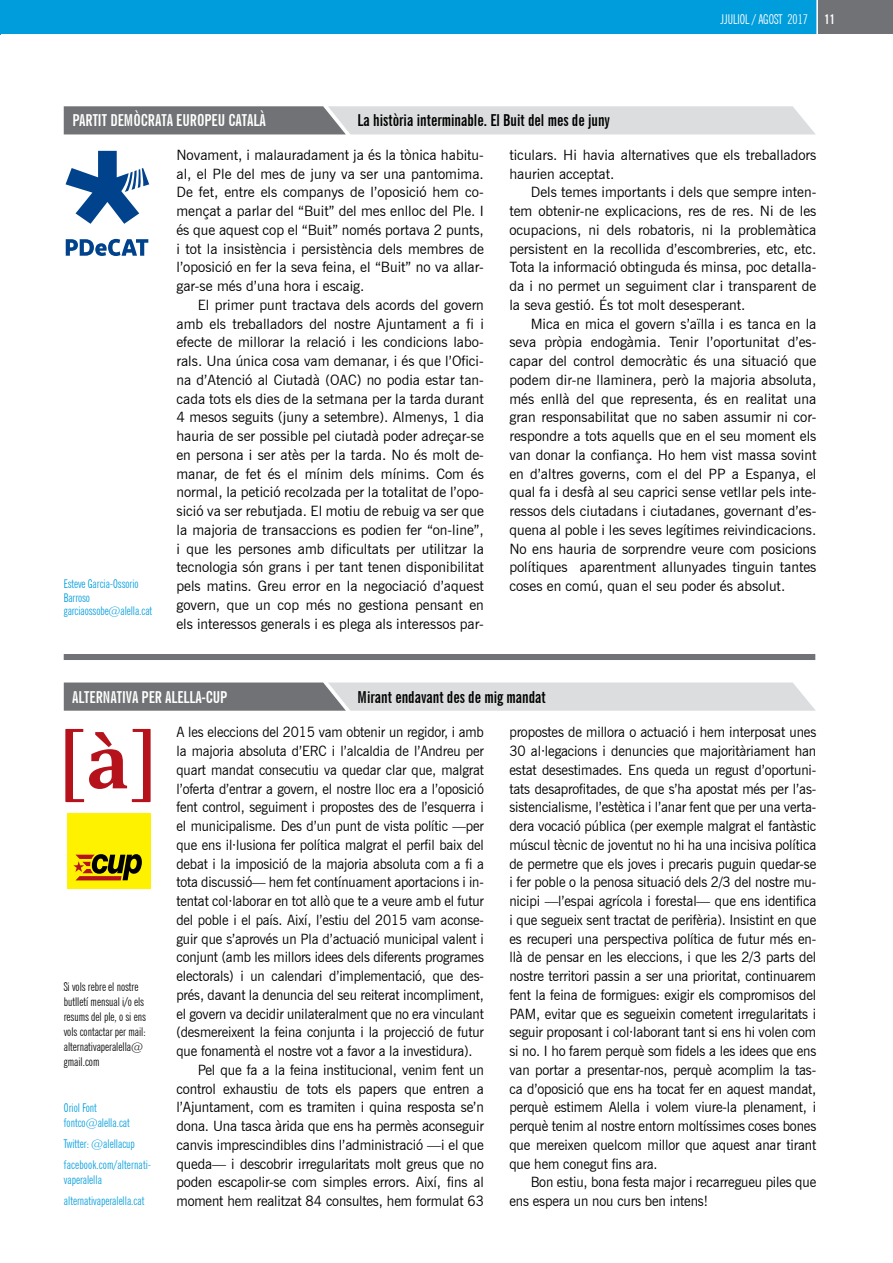
<style>
.page{position:relative;width:893px;height:1263px;background:#fff}
.page>*{position:absolute;margin:0;border:0;box-sizing:border-box;transform-origin:0 0}
.t1{font:700 extra-condensed 16.5px "News Gothic BT";color:#000}
.t2{font:700 extra-condensed 16.5px "News Gothic BT";color:#fff}
.t3{font:14.25px/18.8px "News Gothic BT";letter-spacing:-.01em;color:#000;text-align:justify}
.t4{font:14.25px/18.8px "News Gothic BT";letter-spacing:-.01em;color:#000;text-align:justify;scale:.96 1}
.t5{font:14.25px "News Gothic BT";letter-spacing:-.01em;color:#000;scale:.95 1}
.t6{font:extra-condensed 13.5px "News Gothic BT";color:#fff}
.t7{font:extra-condensed 12px/13.5px "News Gothic BT";color:#009ddd}
.t8{font:extra-condensed 12px/15px "News Gothic BT";color:#000}
.s1{font-weight:700}
</style>
<div class="page">
<div style="left:818px;top:0;width:75px;height:34px;background:#717275"></div>
<div style="left:0;top:0;width:816px;height:34px;background:#009ddd"></div>
<svg style="left:64px;top:106px;width:751px;height:28px;background:#b6b7b9"></svg>
<svg style="left:64px;top:682px;width:752px;height:29px;background:#b8b9ba"></svg>
<div style="left:64px;top:654px;width:751px;height:6px;background:#717275"></div>
<svg style="left:66px;top:151px;width:83px;height:73px"></svg>
<svg style="left:66px;top:239px;width:82px;height:17px"></svg>
<svg style="left:65px;top:729px;width:86px;height:73px"></svg>
<div style="left:67px;top:813px;width:83px;height:76px;background:#fff200"></div>
<svg style="left:73px;top:854px;width:69px;height:26px"></svg>
<p class="t6" style="left:721px;top:11px;width:44px">JJUliol / agost</p>
<p class="t6" style="left:787px;top:11px;width:49px">2017 <span class="s1">11</span></p>
<p class="t2" style="left:72px;top:110px;width:195px">PARTIT DEMÒCRATA EUROPEU CATALÀ</p>
<p class="t1" style="left:358px;top:110px;width:254px">La història interminable. El Buit del mes de juny</p>
<p class="t3" style="left:176px;top:145px;width:309px">Novament, i malauradament ja és la tònica habitu&shy;al, el Ple del mes de juny va ser una pantomima.<br>De fet, entre els companys de l’oposició hem co&shy;mençat a parlar del “Buit” del mes enlloc del Ple. I és que aquest cop el “Buit” només portava 2 punts, i tot la insistència i persistència dels membres de l’oposició en fer la seva feina, el “Buit” no va allar&shy;gar-se més d’una hora i escaig.</p>
<p class="t3" style="left:176px;top:295px;width:309px;text-indent:21px">El primer punt tractava dels acords del govern amb els treballadors del nostre Ajuntament a fi i efecte de millorar la relació i les condicions labo&shy;rals. Una única cosa vam demanar, i és que l’Ofici&shy;na d’Atenció al Ciutadà (OAC) no podia estar tan&shy;cada tots els dies de la setmana per la tarda durant 4 mesos seguits (juny a setembre). Almenys, 1 dia hauria de ser possible pel ciutadà poder adreçar-se en persona i ser atès per la tarda. No és molt de&shy;manar, de fet és el mínim dels mínims. Com és normal, la petició recolzada per la totalitat de l’opo&shy;sició va ser rebutjada. El motiu de rebuig va ser que la majoria de transaccions es podien fer “on-line”, i que les persones amb dificultats per utilitzar la tecnologia són grans i per tant tenen disponibilitat pels matins. Greu error en la negociació d’aquest govern, que un cop més no gestiona pensant en els interessos generals i es plega als interessos par-</p>
<p class="t3" style="left:509px;top:145px;width:308px">ticulars. Hi havia alternatives que els treballadors haurien acceptat.</p>
<p class="t3" style="left:509px;top:183px;width:309px;text-indent:21px">Dels temes importants i dels que sempre inten&shy;tem obtenir-ne explicacions, res de res. Ni de les ocupacions, ni dels robatoris, ni la problemàtica persistent en la recollida d’escombreries, etc, etc.<br>Tota la informació obtinguda és minsa, poc detalla&shy;da i no permet un seguiment clar i transparent de la seva gestió. És tot molt desesperant.</p>
<p class="t3" style="left:509px;top:314px;width:309px;text-indent:21px">Mica en mica el govern s’aïlla i es tanca en la seva pròpia endogàmia. Tenir l’oportunitat d’es&shy;capar del control democràtic és una situació que podem dir-ne llaminera, però la majoria absoluta, més enllà del que representa, és en realitat una gran responsabilitat que no saben assumir ni cor&shy;respondre a tots aquells que en el seu moment els van donar la confiança. Ho hem vist massa sovint en d’altres governs, com el del PP a Espanya, el qual fa i desfà al seu caprici sense vetllar pels inte&shy;ressos dels ciutadans i ciutadanes, governant d’es&shy;quena al poble i les seves legítimes reivindicacions.<br>No ens hauria de sorprendre veure com posicions polítiques aparentment allunyades tinguin tantes coses en comú, quan el seu poder és absolut.</p>
<p class="t7" style="left:64px;top:577px;width:90px">Esteve Garcia-Ossorio<br>Barroso garciaossobe@alella.cat</p>
<p class="t2" style="left:72px;top:687px;width:156px">ALTERNATIVA PER ALELLA-CUP</p>
<p class="t1" style="left:358px;top:687px;width:190px">Mirant endavant des de mig mandat</p>
<p class="t5" style="left:176px;top:724px;width:325px">A les eleccions del 2015 vam obtenir un regidor, i amb</p>
<p class="t5" style="left:176px;top:742px;width:325px">la majoria absoluta d’ERC i l’alcaldia de l’Andreu per</p>
<p class="t5" style="left:176px;top:761px;width:325px">quart mandat consecutiu va quedar clar que, malgrat</p>
<p class="t5" style="left:176px;top:780px;width:325px">l’oferta d’entrar a govern, el nostre lloc era a l’oposició</p>
<p class="t5" style="left:176px;top:799px;width:325px">fent control, seguiment i propostes des de l’esquerra i</p>
<p class="t5" style="left:176px;top:817px;width:325px">el municipalisme. Des d’un punt de vista polític —per</p>
<p class="t5" style="left:176px;top:836px;width:325px">que ens il·lusiona fer política malgrat el perfil baix del</p>
<p class="t5" style="left:176px;top:855px;width:325px">debat i la imposició de la majoria absoluta com a fi a</p>
<p class="t5" style="left:176px;top:874px;width:325px">tota discussió— hem fet contínuament aportacions i in-</p>
<p class="t5" style="left:176px;top:892px;width:325px">tentat col·laborar en tot allò que te a veure amb el futur</p>
<p class="t5" style="left:176px;top:911px;width:325px">del poble i el país. Així, l’estiu del 2015 vam aconse-</p>
<p class="t5" style="left:176px;top:930px;width:325px">guir que s’aprovés un Pla d’actuació municipal valent i</p>
<p class="t5" style="left:176px;top:949px;width:325px">conjunt (amb les millors idees dels diferents programes</p>
<p class="t5" style="left:176px;top:967px;width:325px">electorals) i un calendari d’implementació, que des-</p>
<p class="t5" style="left:176px;top:986px;width:325px">prés, davant la denuncia del seu reiterat incompliment,</p>
<p class="t5" style="left:176px;top:1005px;width:325px">el govern va decidir unilateralment que no era vinculant</p>
<p class="t5" style="left:176px;top:1024px;width:325px">(desmereixent la feina conjunta i la projecció de futur</p>
<p class="t5" style="left:176px;top:1042px;width:313px">que fonamentà el nostre vot a favor a la investidura).</p>
<p class="t3" style="left:198px;top:1060px;width:288px">Pel que fa a la feina institucional, venim fent un</p>
<p class="t3" style="left:176px;top:1079px;width:309px">control exhaustiu de tots els papers que entren a</p>
<p class="t3" style="left:176px;top:1098px;width:309px">l’Ajuntament, com es tramiten i quina resposta se’n</p>
<p class="t3" style="left:176px;top:1117px;width:309px">dona. Una tasca àrida que ens ha permès aconseguir</p>
<p class="t3" style="left:176px;top:1135px;width:309px">canvis imprescindibles dins l’administració —i el que</p>
<p class="t3" style="left:176px;top:1154px;width:309px">queda— i descobrir irregularitats molt greus que no</p>
<p class="t3" style="left:176px;top:1173px;width:309px">poden escapolir-se com simples errors. Així, fins al</p>
<p class="t4" style="left:176px;top:1192px;width:322px">moment hem realitzat 84 consultes, hem formulat 63</p>
<p class="t4" style="left:509px;top:723px;width:321px">propostes de millora o actuació i hem interposat unes 30 al·legacions i denuncies que majoritàriament han estat desestimades. Ens queda un regust d’oportuni&shy;tats desaprofitades, de que s’ha apostat més per l’as&shy;sistencialisme, l’estètica i l’anar fent que per una verta&shy;dera vocació pública (per exemple malgrat el fantàstic múscul tècnic de joventut no hi ha una incisiva política de permetre que els joves i precaris puguin quedar-se i fer poble o la penosa situació dels 2/3 del nostre mu&shy;nicipi —l’espai agrícola i forestal— que ens identifica i que segueix sent tractat de perifèria). Insistint en que es recuperi una perspectiva política de futur més en&shy;llà de pensar en les eleccions, i que les 2/3 parts del nostre territori passin a ser una prioritat, continuarem fent la feina de formigues: exigir els compromisos del PAM, evitar que es segueixin cometent irregularitats i seguir proposant i col·laborant tant si ens hi volen com si no. I ho farem perquè som fidels a les idees que ens van portar a presentar-nos, perquè acomplim la tas&shy;ca d’oposició que ens ha tocat fer en aquest mandat, perquè estimem Alella i volem viure-la plenament, i perquè tenim al nostre entorn moltíssimes coses bones que mereixen quelcom millor que aquest anar tirant que hem conegut fins ara.</p>
<p class="t4" style="left:509px;top:1173px;width:321px;text-indent:21px">Bon estiu, bona festa major i recarregueu piles que ens espera un nou curs ben intens!</p>
<p class="t8" style="left:64px;top:979px;width:84px">Si vols rebre el nostre butlletí mensual i/o els resums del ple, o si ens vols contactar per mail: alternativaperalella@ gmail.com</p>
<p class="t7" style="left:64px;top:1100px;width:67px;line-height:15px">Oriol Font fontco@alella.cat</p>
<p class="t7" style="left:64px;top:1133px;width:89px;line-height:21px">Twitter: @alellacup facebook.com/alternati-</p>
<p class="t7" style="left:64px;top:1169px;width:82px;line-height:21px">vaperalella alternativaperalella.cat</p>
</div>
